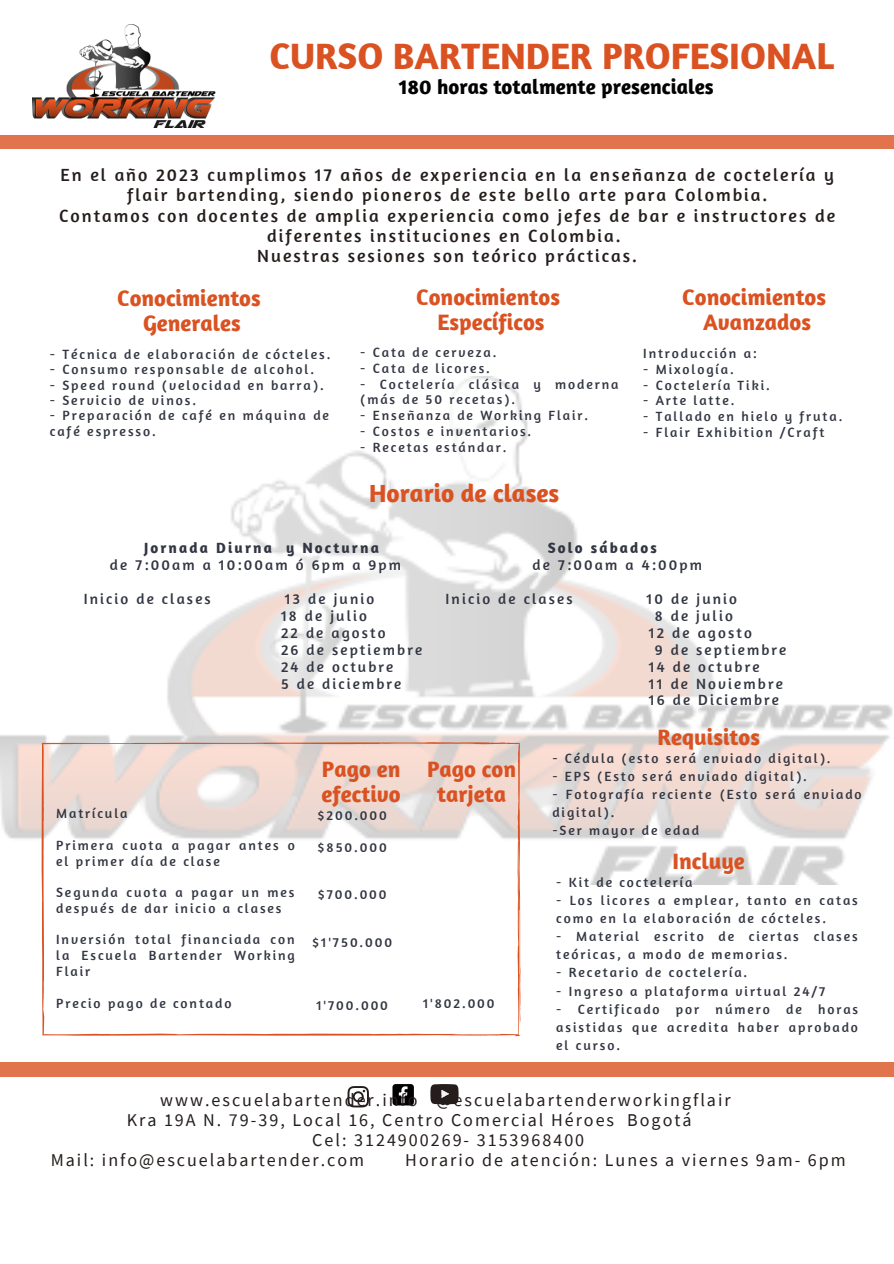
<style>
.page{position:relative;width:894px;height:1264px;background:#fff}
.page>*{position:absolute;margin:0;border:0;box-sizing:border-box;transform-origin:0 0}
.t1{font:700 37.5px "Amaranth";color:#da5221}
.t2{font:700 25.35px "Amaranth";color:#da5221}
.t3{font:700 22.8px/24.8px "Amaranth";color:#da5221}
.t4{font:700 21px "Amaranth";color:#030202}
.t5{font:18px/20.2px "Amaranth";letter-spacing:.11em;color:#241d1b;text-align:center}
.t6{font:18px "Source Sans Pro";letter-spacing:.11em;color:#241d1b}
.t7{font:15.15px "Amaranth";letter-spacing:.14em;color:#323642}
.t8{font:700 15.15px "Amaranth";letter-spacing:.14em;color:#323642}
.t9{font:13.65px/15.8px "Amaranth";letter-spacing:.14em;color:#323642}
</style>
<div class="page">
<div style="left:0;top:135px;width:893px;height:14px;background:#e1744d"></div>
<img style="left:0;top:377px;width:893px;height:507px">
<div style="left:0;top:1062px;width:893px;height:14px;background:#e1744d"></div>
<svg style="left:347px;top:1086px;width:22px;height:21px"></svg>
<svg style="left:392px;top:1084px;width:22px;height:21px"></svg>
<svg style="left:430px;top:1084px;width:28px;height:20px"></svg>
<img style="left:33px;top:24px;width:182px;height:104px">
<svg style="left:41px;top:742px;width:480px;height:294px"></svg>
<p class="t1" style="left:269px;top:33px;width:565px">CURSO BARTENDER PROFESIONAL</p>
<p class="t4" style="left:398px;top:74px;width:316px">180 horas totalmente presenciales</p>
<p class="t5" style="left:61px;top:164px;width:774px">En el año 2023 cumplimos 17 años de experiencia en la enseñanza de coctelería y flair bartending, siendo pioneros de este bello arte para Colombia.</p>
<p class="t5" style="left:59px;top:205px;width:777px">Contamos con docentes de amplia experiencia como jefes de bar e instructores de diferentes instituciones en Colombia.</p>
<p class="t5" style="left:257px;top:245px;width:381px">Nuestras sesiones son teórico prácticas.</p>
<p class="t3" style="left:117px;top:285px;width:145px">Conocimientos</p>
<p class="t3" style="left:143px;top:310px;width:99px">Generales</p>
<p class="t9" style="left:50px;top:346px;width:282px">- Técnica de elaboración de cócteles.</p>
<p class="t9" style="left:50px;top:361px;width:266px">- Consumo responsable de alcohol.</p>
<p class="t9" style="left:50px;top:376px;width:275px">- Speed round (velocidad en barra).</p>
<p class="t9" style="left:50px;top:392px;width:148px">- Servicio de vinos.</p>
<p class="t9" style="left:50px;top:407px;width:281px">- Preparación de café en máquina de</p>
<p class="t9" style="left:50px;top:423px;width:107px">café espresso.</p>
<p class="t3" style="left:416px;top:284px;width:145px">Conocimientos</p>
<p class="t3" style="left:437px;top:309px;width:108px">Específicos</p>
<p class="t9" style="left:360px;top:344px;width:138px">- Cata de cerveza.</p>
<p class="t9" style="left:360px;top:360px;width:131px">- Cata de licores.</p>
<p class="t9" style="left:360px;top:376px;width:260px">- Coctelería clásica y moderna (más de 50 recetas).</p>
<p class="t9" style="left:360px;top:407px;width:229px">- Enseñanza de Working Flair.</p>
<p class="t9" style="left:360px;top:423px;width:172px">- Costos e inventarios.</p>
<p class="t9" style="left:360px;top:439px;width:148px">- Recetas estándar.</p>
<p class="t3" style="left:682px;top:284px;width:145px">Conocimientos</p>
<p class="t3" style="left:703px;top:309px;width:109px">Avanzados</p>
<p class="t9" style="left:643px;top:345px;width:115px">Introducción a:</p>
<p class="t9" style="left:643px;top:361px;width:92px">- Mixología.</p>
<p class="t9" style="left:643px;top:377px;width:128px">- Coctelería Tiki.</p>
<p class="t9" style="left:643px;top:392px;width:93px">- Arte latte.</p>
<p class="t9" style="left:643px;top:408px;width:200px">- Tallado en hielo y fruta.</p>
<p class="t9" style="left:643px;top:424px;width:183px">- Flair Exhibition /Craft</p>
<p class="t2" style="left:369px;top:477px;width:192px">Horario de clases</p>
<p class="t8" style="left:144px;top:538px;width:236px">Jornada Diurna y Nocturna</p>
<p class="t7" style="left:110px;top:555px;width:293px">de 7:00am a 10:00am ó 6pm a 9pm</p>
<p class="t7" style="left:84px;top:589px;width:128px">Inicio de clases</p>
<p class="t7" style="left:284px;top:589px;width:91px">13 de junio</p>
<p class="t7" style="left:281px;top:606px;width:87px">18 de julio</p>
<p class="t7" style="left:281px;top:623px;width:106px">22 de agosto</p>
<p class="t7" style="left:281px;top:640px;width:143px">26 de septiembre</p>
<p class="t7" style="left:281px;top:657px;width:114px">24 de octubre</p>
<p class="t7" style="left:281px;top:673px;width:122px">5 de diciembre</p>
<p class="t8" style="left:547px;top:538px;width:111px">Solo sábados</p>
<p class="t7" style="left:532px;top:555px;width:171px">de 7:00am a 4:00pm</p>
<p class="t7" style="left:445px;top:589px;width:128px">Inicio de clases</p>
<p class="t7" style="left:646px;top:589px;width:92px">10 de junio</p>
<p class="t7" style="left:654px;top:606px;width:80px">8 de julio</p>
<p class="t7" style="left:648px;top:623px;width:104px">12 de agosto</p>
<p class="t7" style="left:654px;top:640px;width:133px">9 de septiembre</p>
<p class="t7" style="left:648px;top:657px;width:112px">14 de octubre</p>
<p class="t7" style="left:648px;top:673px;width:135px">11 de Noviembre</p>
<p class="t7" style="left:648px;top:690px;width:132px">16 de Diciembre</p>
<p class="t9" style="left:56px;top:805px;width:73px">Matrícula</p>
<p class="t9" style="left:56px;top:837px;width:240px">Primera cuota a pagar antes o el primer día de clase</p>
<p class="t9" style="left:56px;top:884px;width:240px">Segunda cuota a pagar un mes después de dar inicio a clases</p>
<p class="t9" style="left:56px;top:931px;width:240px;text-align:justify">Inversión total financiada con la Escuela Bartender Working Flair</p>
<p class="t9" style="left:56px;top:994px;width:177px">Precio pago de contado</p>
<p class="t3" style="left:321px;top:756px;width:81px">Pago en efectivo</p>
<p class="t3" style="left:427px;top:756px;width:90px;text-align:center">Pago con tarjeta</p>
<p class="t9" style="left:317px;top:807px;width:71px">$200.000</p>
<p class="t9" style="left:317px;top:839px;width:70px">$850.000</p>
<p class="t9" style="left:317px;top:886px;width:70px">$700.000</p>
<p class="t9" style="left:312px;top:933px;width:81px">$1'750.000</p>
<p class="t9" style="left:316px;top:996px;width:73px">1'700.000</p>
<p class="t9" style="left:423px;top:994px;width:73px">1'802.000</p>
<p class="t3" style="left:657px;top:724px;width:104px">Requisitos</p>
<p class="t9" style="left:552px;top:750px;width:279px">- Cédula (esto será enviado digital).</p>
<p class="t9" style="left:552px;top:768px;width:256px">- EPS (Esto será enviado digital).</p>
<p class="t9" style="left:552px;top:785px;width:311px;line-height:18px">- Fotografía reciente (Esto será enviado digital).</p>
<p class="t9" style="left:552px;top:822px;width:148px">-Ser mayor de edad</p>
<p class="t3" style="left:672px;top:848px;width:74px">Incluye</p>
<p class="t9" style="left:556px;top:874px;width:138px">- Kit de coctelería</p>
<p class="t9" style="left:556px;top:891px;width:303px;line-height:18px">- Los licores a emplear, tanto en catas como en la elaboración de cócteles.</p>
<p class="t9" style="left:556px;top:927px;width:303px;line-height:18px">- Material escrito de ciertas clases teóricas, a modo de memorias.</p>
<p class="t9" style="left:556px;top:964px;width:192px">- Recetario de coctelería.</p>
<p class="t9" style="left:556px;top:982px;width:270px">- Ingreso a plataforma virtual 24/7</p>
<p class="t9" style="left:556px;top:999px;width:303px;line-height:18px;text-align:justify">- Certificado por número de horas asistidas que acredita haber aprobado el curso.</p>
<p class="t6" style="left:160px;top:1087px;width:571px">www.escuelabartender.info @escuelabartenderworkingflair</p>
<p class="t6" style="left:127px;top:1108px;width:566px">Kra 19A N. 79-39, Local 16, Centro Comercial Héroes Bogotá</p>
<p class="t6" style="left:312px;top:1128px;width:273px">Cel: 3124900269- 3153968400</p>
<p class="t6" style="left:51px;top:1148px;width:315px">Mail: info@escuelabartender.com</p>
<p class="t6" style="left:405px;top:1148px;width:442px">Horario de atención: Lunes a viernes 9am- 6pm</p>
</div>
